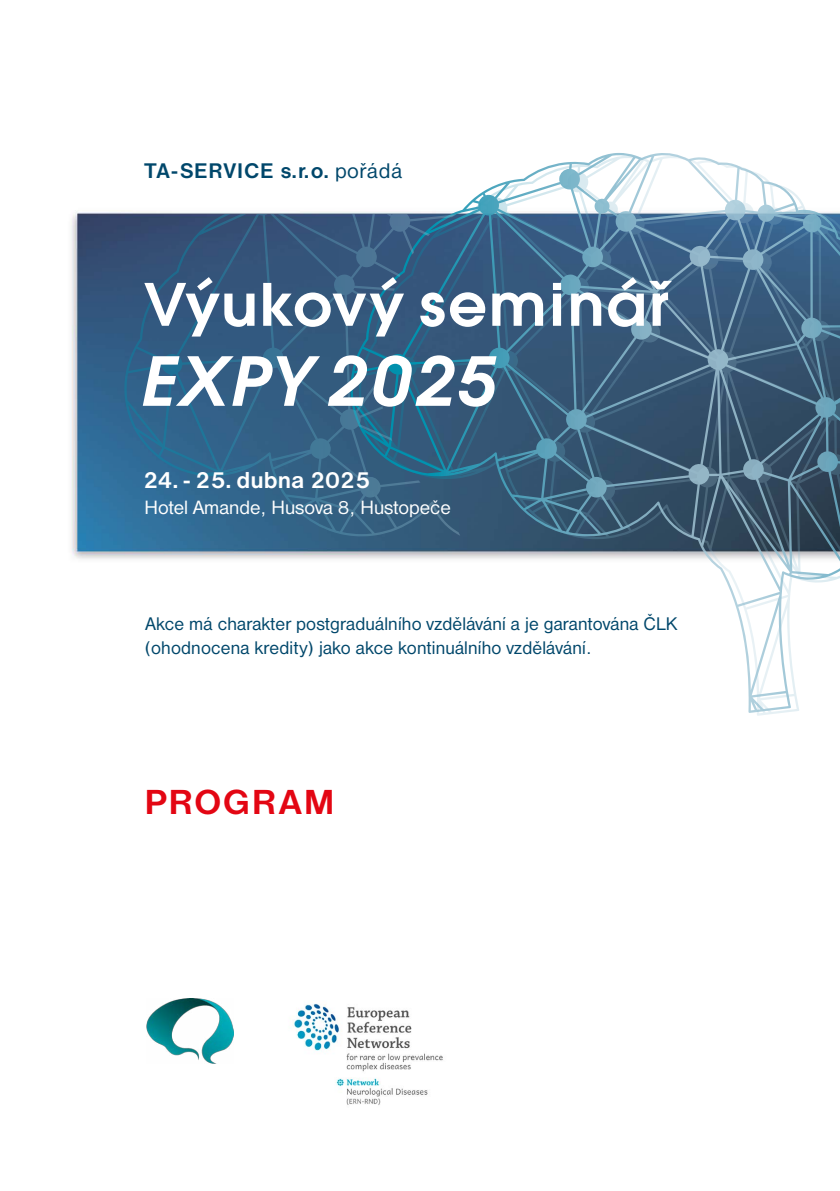
<style>
.page{position:relative;width:840px;height:1191px;background:#fff}
.page>*{position:absolute;margin:0;border:0;box-sizing:border-box;transform-origin:0 0}
.t1{font:74px "Avant Gar Got Itc TOT Dem Obl";letter-spacing:.04em;color:#fff;scale:1.05 1}
.t2{font:64px "Avant Gar Got Itc TOT Dem";letter-spacing:.02em;color:#fff;scale:1.05 1}
.t3{font:700 36px "Nimbus Sans DOT";letter-spacing:.045em;color:#e30613;scale:1.05 1}
.t4{font:700 24px "Nimbus Sans DOT";color:#fff}
.t5{font:700 22px "Nimbus Sans DOT";letter-spacing:.04em;color:#00476b}
.t6{font:20px "Nimbus Sans DOT";color:#fff}
.t7{font:19px/24.2px "Nimbus Sans DOT";letter-spacing:.01em;color:#00476b}
.s1{font-weight:400}
</style>
<div class="page">
<img style="left:70px;top:210px;width:280px;height:854px">
<svg style="left:350px;top:153px;width:489px;height:560px"></svg>
<svg style="left:124px;top:214px;width:336px;height:322px;background:#325e83"></svg>
<img style="left:146px;top:998px;width:88px;height:65px">
<img style="left:273px;top:1000px;width:170px;height:105px">
<p class="t5" style="left:144px;top:158px;width:259px">TA-SERVICE s.r.o. <span class="s1">pořádá</span></p>
<h2 class="t2" style="left:145px;top:267px;width:500px">Výukový seminář</h2>
<h1 class="t1" style="left:142px;top:338px;width:339px">EXPY 2025</h1>
<p class="t4" style="left:143px;top:467px;width:228px">24. - 25. dubna 2025</p>
<p class="t6" style="left:144px;top:496px;width:308px">Hotel Amande, Husova 8, Hustopeče</p>
<p class="t7" style="left:145px;top:611px;width:533px">Akce má charakter postgraduálního vzdělávání a je garantována ČLK (ohodnocena kredity) jako akce kontinuálního vzdělávání.</p>
<h3 class="t3" style="left:144px;top:782px;width:182px">PROGRAM</h3>
</div>
